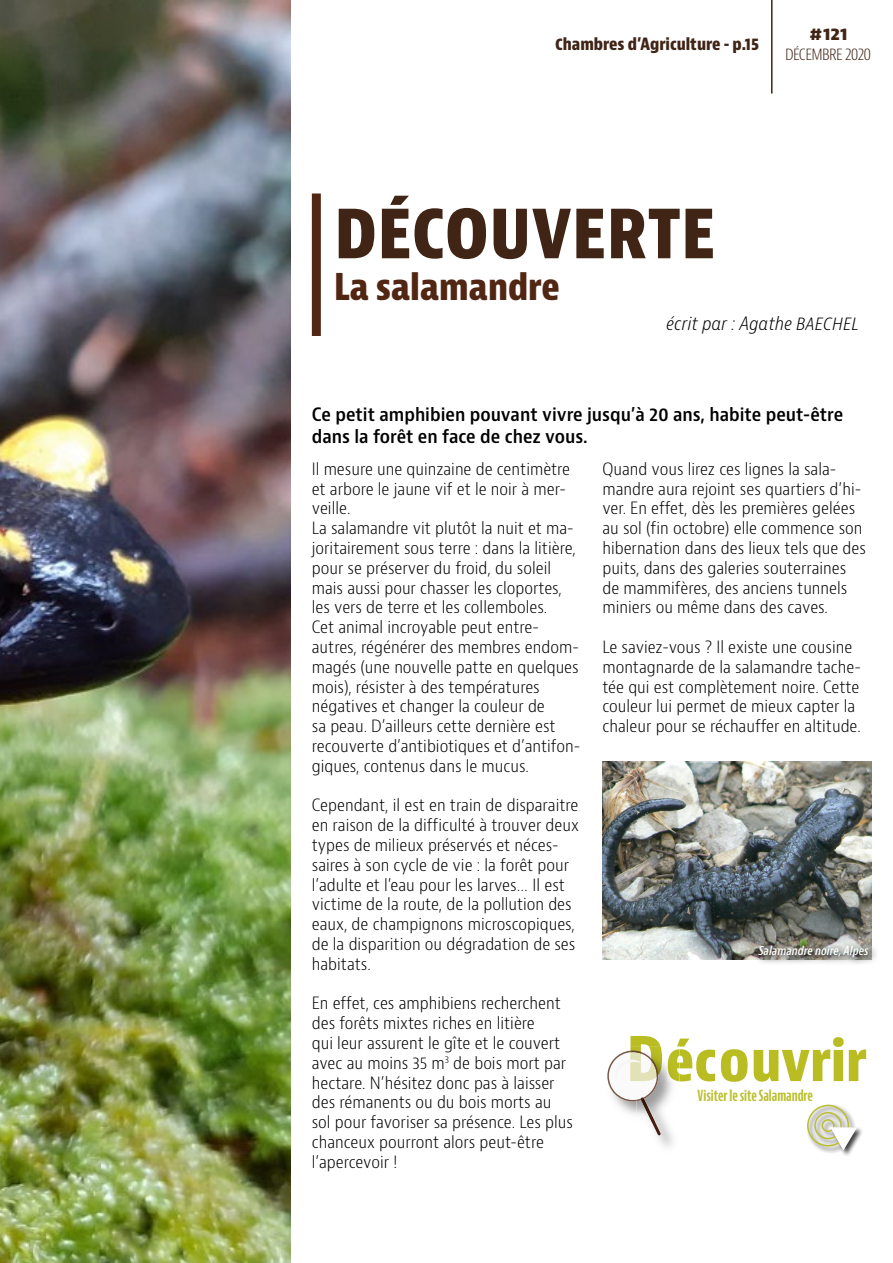
<style>
.page{position:relative;width:893px;height:1263px;background:#fff}
.page>*{position:absolute;margin:0;border:0;box-sizing:border-box;transform-origin:0 0}
.t1{font:700 condensed 72px "Bernina Sans";color:#402516}
.t2{font:700 condensed 55.5px "Bernina Sans";color:#b9bd22}
.t3{font:700 condensed 36px "Bernina Sans";color:#512613}
.t4{font:600 condensed 18px/21.6px "Bernino Sans";color:#000}
.t5{font:italic 300 condensed 18px "Bernina Sans";color:#000}
.t6{font:300 condensed 16.5px/19.8px "Bernino Sans";color:#000}
.t7{font:700 condensed 16.5px "Bernino Sans";color:#402516}
.t8{font:300 condensed 16.5px "Bernino Sans";letter-spacing:-.04em;color:#402516}
.t9{font:800 16.5px "Bernino Sans";color:#402516}
.t10{font:700 extra-condensed 15px "Bernino Sans";color:#babf2f}
.t11{font:italic 600 condensed 12px "Bernino Sans";color:#fff}
.s1{font-size:60px}
</style>
<div class="page">
<hr style="left:771px;top:0;width:1px;height:94px;background:#402516">
<img style="left:0;top:0;width:291px;height:1263px">
<div style="left:312px;top:193px;width:9px;height:143px;background:#512613"></div>
<div style="left:806px;top:1103px;width:58px;height:54px;background:#000;opacity:.75"></div>
<svg style="left:806px;top:1104px;width:51px;height:46px"></svg>
<img style="left:656px;top:1123px;width:17px;height:24px">
<img style="left:661px;top:1057px;width:11px;height:36px">
<img style="left:630px;top:1046px;width:32px;height:29px">
<img style="left:668px;top:1046px;width:12px;height:35px">
<svg style="left:607px;top:1050px;width:54px;height:85px"></svg>
<img style="left:602px;top:761px;width:270px;height:199px">
<svg style="left:754px;top:940px;width:122px;height:24px;background:#9b9a93"></svg>
<p class="t7" style="left:555px;top:34px;width:206px">Chambres d’Agriculture - p.15</p>
<p class="t9" style="left:809px;top:23px;width:40px">#121</p>
<p class="t8" style="left:785px;top:44px;width:88px">DÉCEMBRE 2020</p>
<h1 class="t1" style="left:334px;top:188px;width:383px">DÉCOUVERTE</h1>
<h3 class="t3" style="left:334px;top:265px;width:227px">La salamandre</h3>
<p class="t5" style="left:666px;top:313px;width:194px">écrit par : Agathe BAECHEL</p>
<p class="t4" style="left:312px;top:404px;width:533px">Ce petit amphibien pouvant vivre jusqu’à 20 ans, habite peut-être dans la forêt en face de chez vous.</p>
<p class="t6" style="left:312px;top:459px;width:270px">Il mesure une quinzaine de centimètre et arbore le jaune vif et le noir à mer&shy;veille.<br>La salamandre vit plutôt la nuit et ma&shy;joritairement sous terre : dans la litière, pour se préserver du froid, du soleil mais aussi pour chasser les cloportes, les vers de terre et les collemboles.<br>Cet animal incroyable peut entre&shy;autres, régénérer des membres endom&shy;magés (une nouvelle patte en quelques mois), résister à des températures négatives et changer la couleur de<br>sa peau. D’ailleurs cette dernière est recouverte d’antibiotiques et d’antifon&shy;giques, contenus dans le mucus.</p>
<p class="t6" style="left:312px;top:796px;width:269px">Cependant, il est en train de disparaitre en raison de la difficulté à trouver deux types de milieux préservés et néces&shy;saires à son cycle de vie : la forêt pour l’adulte et l’eau pour les larves… Il est victime de la route, de la pollution des eaux, de champignons microscopiques, de la disparition ou dégradation de ses habitats.</p>
<p class="t6" style="left:312px;top:994px;width:263px">En effet, ces amphibiens recherchent des forêts mixtes riches en litière<br>qui leur assurent le gîte et le couvert avec au moins 35 m<sup>3</sup> de bois mort par hectare. N’hésitez donc pas à laisser des rémanents ou du bois morts au sol pour favoriser sa présence. Les plus chanceux pourront alors peut-être l’apercevoir !</p>
<p class="t6" style="left:602px;top:459px;width:265px">Quand vous lirez ces lignes la sala&shy;mandre aura rejoint ses quartiers d’hi&shy;ver. En effet, dès les premières gelées au sol (fin octobre) elle commence son hibernation dans des lieux tels que des puits, dans des galeries souterraines de mammifères, des anciens tunnels miniers ou même dans des caves.</p>
<p class="t6" style="left:602px;top:637px;width:260px">Le saviez-vous ? Il existe une cousine montagnarde de la salamandre tache&shy;tée qui est complètement noire. Cette couleur lui permet de mieux capter la chaleur pour se réchauffer en altitude.</p>
<p class="t11" style="left:758px;top:943px;width:112px">Salamandre noire, Alpes</p>
<h2 class="t2" style="left:627px;top:1027px;width:241px"><span class="s1">D</span>écouvrir</h2>
<p class="t10" style="left:698px;top:1087px;width:117px">Visiter le site Salamandre</p>
</div>
